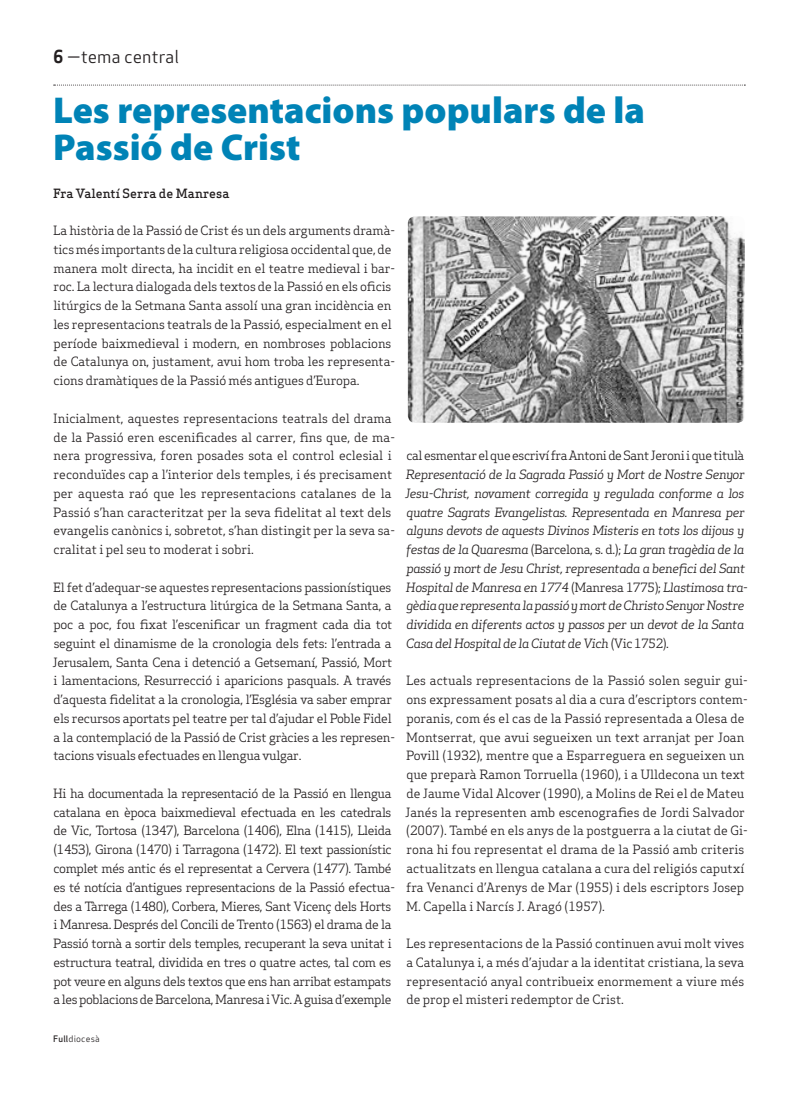
<style>
.page{position:relative;width:798px;height:1099px;background:#fff}
.page>*{position:absolute;margin:0;border:0;box-sizing:border-box;transform-origin:0 0}
.Titulars{font:900 37.5px "Myriad Pro";color:#0083b6}
.Capçalera{font:17.5px "Apex Sans Book T";color:#231f20}
.Text_General{font:12.5px/18.8px "Apex Serif";letter-spacing:-.01em;color:#231f20}
.Text_General-2{font:12.5px/18.8px "Apex Serif";letter-spacing:-.03em;color:#231f20}
.Text_General-3{font:italic 12.5px/18.8px "Apex Serif";letter-spacing:-.03em;color:#231f20}
.Autors{font:500 12.5px "Apex Serif";color:#231f20}
.Data_Peu{font:8.75px "Apex Sans Book T";letter-spacing:.02em;color:#231f20}
.s1{font-family:"Apex Sans Bold T"}
.s2{font-style:normal}
.s3{font-family:"Apex Sans Medium T"}
</style>
<div class="page">
<svg style="left:54px;top:85px;width:691px;height:1px"></svg>
<img style="left:407px;top:216px;width:337px;height:207px">
<p class="Capçalera" style="left:53px;top:46px;width:127px"><span class="s1">6</span> —tema central</p>
<p class="Titulars" style="left:53px;top:85px;width:593px">Les representacions populars de la</p>
<p class="Titulars" style="left:53px;top:122px;width:249px">Passió de Crist</p>
<p class="Autors" style="left:53px;top:185px;width:178px">Fra Valentí Serra de Manresa</p>
<p class="Text_General" style="left:53px;top:221px;width:343px">La història de la Passió de Crist és un dels arguments dramà&shy;tics més importants de la cultura religiosa occidental que, de manera molt directa, ha incidit en el teatre medieval i bar&shy;roc. La lectura dialogada dels textos de la Passió en els oficis litúrgics de la Setmana Santa assolí una gran incidència en les representacions teatrals de la Passió, especialment en el període baixmedieval i modern, en nombroses poblacions de Catalunya on, justament, avui hom troba les representa&shy;cions dramàtiques de la Passió més antigues d’Europa.</p>
<p class="Text_General" style="left:53px;top:408px;width:343px">Inicialment, aquestes representacions teatrals del drama de la Passió eren escenificades al carrer, fins que, de ma&shy;nera progressiva, foren posades sota el control eclesial i reconduïdes cap a l’interior dels temples, i és precisament per aquesta raó que les representacions catalanes de la Passió s’han caracteritzat per la seva fidelitat al text dels evangelis canònics i, sobretot, s’han distingit per la seva sa&shy;cralitat i pel seu to moderat i sobri.</p>
<p class="Text_General" style="left:52px;top:577px;width:344px">El fet d’adequar-se aquestes representacions passionístiques de Catalunya a l’estructura litúrgica de la Setmana Santa, a poc a poc, fou fixat l’escenificar un fragment cada dia tot seguint el dinamisme de la cronologia dels fets: l’entrada a Jerusalem, Santa Cena i detenció a Getsemaní, Passió, Mort i lamentacions, Resurrecció i aparicions pasquals. A través d’aquesta fidelitat a la cronologia, l’Església va saber emprar els recursos aportats pel teatre per tal d’ajudar el Poble Fidel a la contemplació de la Passió de Crist gràcies a les represen&shy;tacions visuals efectuades en llengua vulgar.</p>
<p class="Text_General-2" style="left:53px;top:783px;width:343px">Hi ha documentada la representació de la Passió en llengua catalana en època baixmedieval efectuada en les catedrals de Vic, Tortosa (1347), Barcelona (1406), Elna (1415), Lleida (1453), Girona (1470) i Tarragona (1472). El text passionístic complet més antic és el representat a Cervera (1477). També es té notícia d’antigues representacions de la Passió efectua&shy;des a Tàrrega (1480), Corbera, Mieres, Sant Vicenç dels Horts i Manresa. Després del Concili de Trento (1563) el drama de la Passió tornà a sortir dels temples, recuperant la seva unitat i estructura teatral, dividida en tres o quatre actes, tal com es pot veure en alguns dels textos que ens han arribat estampats a les poblacions de Barcelona, Manresa i Vic. A guisa d’exemple</p>
<p class="Text_General-3" style="left:405px;top:446px;width:344px"><span class="s2">cal esmentar el que escriví fra Antoni de Sant Jeroni i que titulà </span>Representació de la Sagrada Passió y Mort de Nostre Senyor Jesu-Christ, novament corregida y regulada conforme a los quatre Sagrats Evangelistas. Representada en Manresa per alguns devots de aquests Divinos Misteris en tots los dijous y festas de la Quaresma <span class="s2">(Barcelona, s. d.);</span> La gran tragèdia de la passió y mort de Jesu Christ, representada a benefici del Sant Hospital de Manresa en 1774 <span class="s2">(Manresa 1775);</span> Llastimosa tra&shy;gèdia que representa la passió y mort de Christo Senyor Nostre dividida en diferents actos y passos per un devot de la Santa Casa del Hospital de la Ciutat de Vich <span class="s2">(Vic 1752).</span></p>
<p class="Text_General" style="left:405px;top:671px;width:344px">Les actuals representacions de la Passió solen seguir gui&shy;ons expressament posats al dia a cura d’escriptors contem&shy;poranis, com és el cas de la Passió representada a Olesa de Montserrat, que avui segueixen un text arranjat per Joan Povill (1932), mentre que a Esparreguera en segueixen un que preparà Ramon Torruella (1960), i a Ulldecona un text de Jaume Vidal Alcover (1990), a Molins de Rei el de Mateu Janés la representen amb escenografies de Jordi Salvador (2007). També en els anys de la postguerra a la ciutat de Gi&shy;rona hi fou representat el drama de la Passió amb criteris actualitzats en llengua catalana a cura del religiós caputxí fra Venanci d’Arenys de Mar (1955) i dels escriptors Josep M. Capella i Narcís J. Aragó (1957).</p>
<p class="Text_General" style="left:406px;top:933px;width:339px;text-align:justify">Les representacions de la Passió continuen avui molt vives a Catalunya i, a més d’ajudar a la identitat cristiana, la seva representació anyal contribueix enormement a viure més de prop el misteri redemptor de Crist.</p>
<p class="Data_Peu" style="left:53px;top:1032px;width:48px"><span class="s3">Full</span>diocesà</p>
</div>
